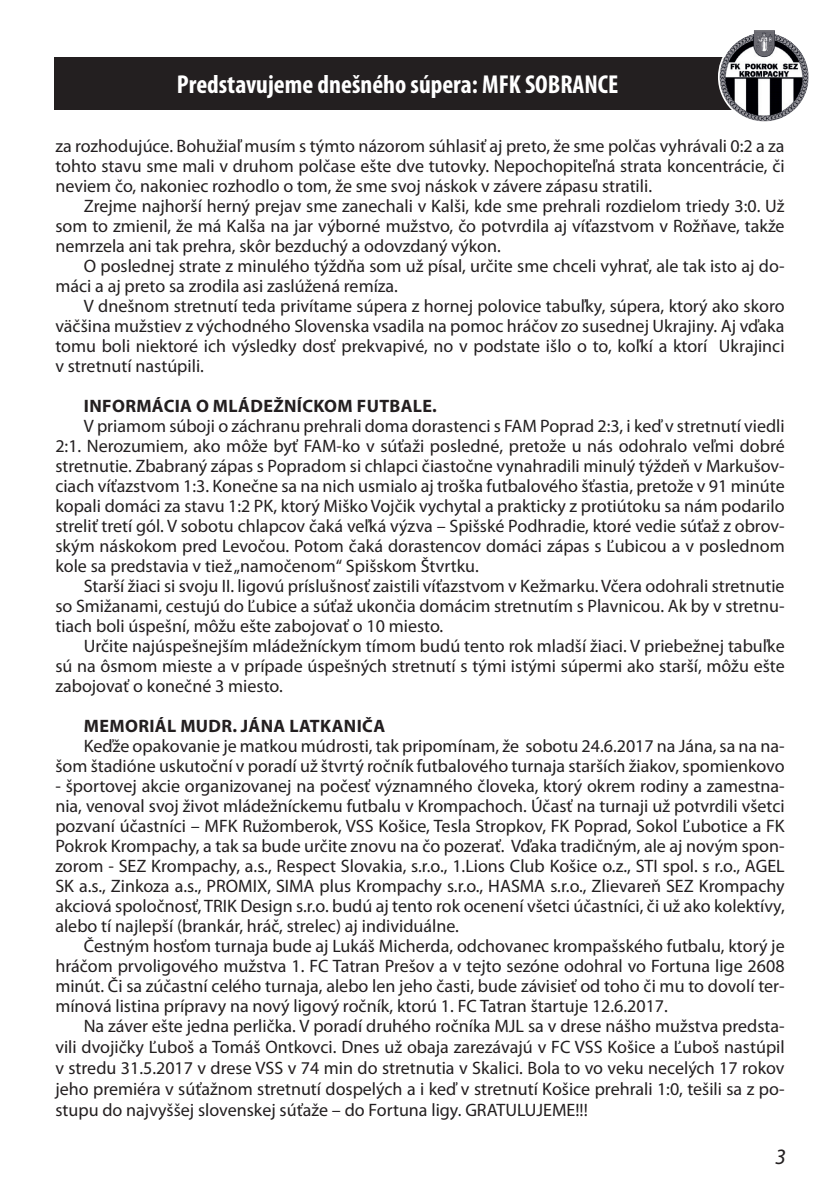
<style>
.page{position:relative;width:840px;height:1191px;background:#fff}
.page>*{position:absolute;margin:0;border:0;box-sizing:border-box;transform-origin:0 0}
.t1{font:700 condensed 26px "Myriad Pro";color:#fff}
.t2{font:italic 22px "Myriad Pro";color:#231f20}
.t3{font:18px/20px "Myriad Pro";color:#231f20;text-align:justify}
.t4{font:700 18px "Myriad Pro";letter-spacing:.02em;color:#231f20}
</style>
<div class="page">
<div style="left:54px;top:57px;width:687px;height:53px;background:#231f20"></div>
<svg style="left:718px;top:30px;width:91px;height:92px"></svg>
<h1 class="t1" style="left:177px;top:68px;width:443px">Predstavujeme dnešného súpera: MFK SOBRANCE</h1>
<p class="t3" style="left:55px;top:135px;width:730px">za rozhodujúce. Bohužiaľ musím s týmto názorom súhlasiť aj preto, že sme polčas vyhrávali 0:2 a za tohto stavu sme mali v druhom polčase ešte dve tutovky. Nepochopiteľná strata koncentrácie, či neviem čo, nakoniec rozhodlo o tom, že sme svoj náskok v závere zápasu stratili.</p>
<p class="t3" style="left:55px;top:195px;width:730px;text-indent:28px">Zrejme najhorší herný prejav sme zanechali v Kalši, kde sme prehrali rozdielom triedy 3:0. Už som to zmienil, že má Kalša na jar výborné mužstvo, čo potvrdila aj víťazstvom v Rožňave, takže nemrzela ani tak prehra, skôr bezduchý a odovzdaný výkon.</p>
<p class="t3" style="left:55px;top:255px;width:730px;text-indent:28px">O poslednej strate z minulého týždňa som už písal, určite sme chceli vyhrať, ale tak isto aj do&shy;máci a aj preto sa zrodila asi zaslúžená remíza.</p>
<p class="t3" style="left:55px;top:295px;width:730px;text-indent:28px">V dnešnom stretnutí teda privítame súpera z hornej polovice tabuľky, súpera, ktorý ako skoro väčšina mužstiev z východného Slovenska vsadila na pomoc hráčov zo susednej Ukrajiny. Aj vďaka tomu boli niektoré ich výsledky dosť prekvapivé, no v podstate išlo o to, koľkí a ktorí Ukrajinci v stretnutí nastúpili.</p>
<p class="t4" style="left:84px;top:394px;width:354px">INFORMÁCIA O MLÁDEŽNÍCKOM FUTBALE.</p>
<p class="t3" style="left:55px;top:415px;width:730px;text-indent:28px">V priamom súboji o záchranu prehrali doma dorastenci s FAM Poprad 2:3, i keď v stretnutí viedli 2:1. Nerozumiem, ako môže byť FAM-ko v súťaži posledné, pretože u nás odohralo veľmi dobré stretnutie. Zbabraný zápas s Popradom si chlapci čiastočne vynahradili minulý týždeň v Markušov&shy;ciach víťazstvom 1:3. Konečne sa na nich usmialo aj troška futbalového šťastia, pretože v 91 minúte kopali domáci za stavu 1:2 PK, ktorý Miško Vojčik vychytal a prakticky z protiútoku sa nám podarilo streliť tretí gól. V sobotu chlapcov čaká veľká výzva – Spišské Podhradie, ktoré vedie súťaž z obrov&shy;ským náskokom pred Levočou. Potom čaká dorastencov domáci zápas s Ľubicou a v poslednom kole sa predstavia v tiež „namočenom“ Spišskom Štvrtku.</p>
<p class="t3" style="left:55px;top:575px;width:730px;text-indent:28px">Starší žiaci si svoju II. ligovú príslušnosť zaistili víťazstvom v Kežmarku. Včera odohrali stretnutie so Smižanami, cestujú do Ľubice a súťaž ukončia domácim stretnutím s Plavnicou. Ak by v stretnu&shy;tiach boli úspešní, môžu ešte zabojovať o 10 miesto.</p>
<p class="t3" style="left:55px;top:635px;width:730px;text-indent:28px">Určite najúspešnejším mládežníckym tímom budú tento rok mladší žiaci. V priebežnej tabuľke sú na ôsmom mieste a v prípade úspešných stretnutí s tými istými súpermi ako starší, môžu ešte zabojovať o konečné 3 miesto.</p>
<p class="t4" style="left:84px;top:714px;width:188px">MEMORIÁL MUDR. JÁNALAT</p>
<p class="t4" style="left:320px;top:714px;width:64px">KANI ČA</p>
<p class="t3" style="left:55px;top:735px;width:730px;text-align:right">Keďže opakovanie je matkou múdrosti, tak pripomínam, že sobotu 24.6.2017 na Jána, sa na na&shy;šom štadióne uskutoční v poradí už štvrtý ročník futbalového turnaja starších žiakov, spomienkovo</p>
<p class="t3" style="left:55px;top:775px;width:730px">- športovej akcie organizovanej na počesť významného človeka, ktorý okrem rodiny a zamestna&shy;nia, venoval svoj život mládežníckemu futbalu v Krompachoch. Účasť na turnaji už potvrdili všetci pozvaní účastníci – MFK Ružomberok, VSS Košice, Tesla Stropkov, FK Poprad, Sokol Ľubotice a FK Pokrok Krompachy, a tak sa bude určite znovu na čo pozerať. Vďaka tradičným, ale aj novým spon&shy;zorom - SEZ Krompachy, a.s., Respect Slovakia, s.r.o., 1.Lions Club Košice o.z., STI spol. s r.o., AGEL SK a.s., Zinkoza a.s., PROMIX, SIMA plus Krompachy s.r.o., HASMA s.r.o., Zlievareň SEZ Krompachy akciová spoločnosť, TRIK Design s.r.o. budú aj tento rok ocenení všetci účastníci, či už ako kolektívy, alebo tí najlepší (brankár, hráč, strelec) aj individuálne.</p>
<p class="t3" style="left:55px;top:935px;width:730px;text-indent:28px">Čestným hosťom turnaja bude aj Lukáš Micherda, odchovanec krompašského futbalu, ktorý je hráčom prvoligového mužstva 1. FC Tatran Prešov a v tejto sezóne odohral vo Fortuna lige 2608 minút. Či sa zúčastní celého turnaja, alebo len jeho časti, bude závisieť od toho či mu to dovolí ter&shy;mínová listina prípravy na nový ligový ročník, ktorú 1. FC Tatran štartuje 12.6.2017.</p>
<p class="t3" style="left:55px;top:1015px;width:730px;line-height:21px;text-indent:28px">Na záver ešte jedna perlička. V poradí druhého ročníka MJL sa v drese nášho mužstva predsta&shy;vili dvojičky Ľuboš a Tomáš Ontkovci. Dnes už obaja zarezávajú v FC VSS Košice a Ľuboš nastúpil v stredu 31.5.2017 v drese VSS v 74 min do stretnutia v Skalici. Bola to vo veku necelých 17 rokov jeho premiéra v súťažnom stretnutí dospelých a i keď v stretnutí Košice prehrali 1:0, tešili sa z po&shy;stupu do najvyššej slovenskej súťaže – do Fortuna ligy. GRATULUJEME!!!</p>
<p class="t2" style="left:774px;top:1142px;width:12px">3</p>
</div>
